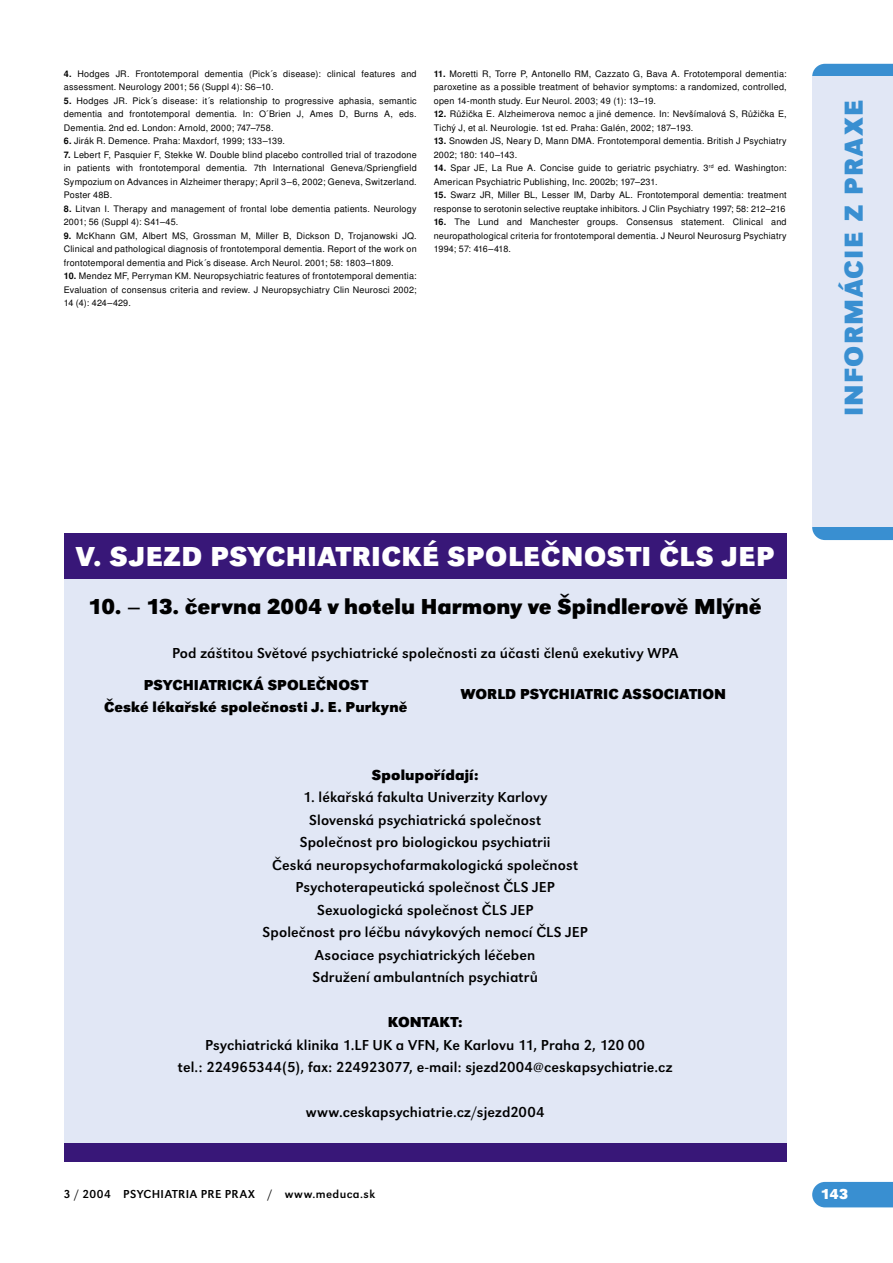
<style>
.page{position:relative;width:893px;height:1263px;background:#fff}
.page>*{position:absolute;margin:0;border:0;box-sizing:border-box;transform-origin:0 0}
.t1{font:700 28.5px "URW Grotesk TEE";letter-spacing:.025em;color:#fff}
.n_boční_pruh{font:700 27px "URW Grotesk TEE";letter-spacing:.045em;color:#398fd1}
.t2{font:700 22.5px "URW Grotesk TEE";color:#000}
.heading_5{font:15px "URW Grotesk TEE";letter-spacing:.01em;color:#000}
.heading_5-2{font:700 15px "URW Grotesk TEE";letter-spacing:.01em;color:#000}
.t3{font:700 15px "URW Grotesk TEE";color:#fff}
.t4{font:12px "URW Grotesk TEE";letter-spacing:.035em;color:#000}
.n_literatura{font:9px/13.5px "Nimbus San LEE";letter-spacing:.02em;color:#000}
.s1{font-weight:700}
</style>
<div class="page">
<svg style="left:812px;top:64px;width:81px;height:476px;background:#4696d3"></svg>
<div style="left:812px;top:1182px;width:81px;height:25px;background:#398fd1"></div>
<div style="left:812px;top:77px;width:81px;height:450px;background:#e1e7f5"></div>
<div style="left:64px;top:561px;width:723px;height:601px;background:#e1e7f5"></div>
<div style="left:64px;top:533px;width:723px;height:45px;background:#381778"></div>
<div style="left:64px;top:1144px;width:723px;height:18px;background:#381778"></div>
<p class="n_literatura" style="left:64px;top:67px;width:354px"><span class="s1">4.</span> Hodges JR. Frontotemporal dementia (Pick´s disease): clinical features and assessment. Neurology 2001; 56 (Suppl 4): S6–10.</p>
<p class="n_literatura" style="left:64px;top:94px;width:354px;text-align:justify"><span class="s1">5.</span> Hodges JR. Pick´s disease: it´s relationship to progressive aphasia, semantic dementia and frontotemporal dementia. In: O´Brien J, Ames D, Burns A, eds.<br>Dementia. 2nd ed. London: Arnold, 2000; 747–758.</p>
<p class="n_literatura" style="left:64px;top:134px;width:223px"><span class="s1">6.</span> Jirák R. Demence. Praha: Maxdorf, 1999; 133–139.</p>
<p class="n_literatura" style="left:64px;top:148px;width:354px;text-align:justify"><span class="s1">7.</span> Lebert F, Pasquier F, Stekke W. Double blind placebo controlled trial of trazodone in patients with frontotemporal dementia. 7th International Geneva/Spriengfield Sympozium on Advances in Alzheimer therapy; April 3–6, 2002; Geneva, Switzerland.<br>Poster 48B.</p>
<p class="n_literatura" style="left:64px;top:202px;width:354px"><span class="s1">8.</span> Litvan I. Therapy and management of frontal lobe dementia patients. Neurology<br>2001; 56 (Suppl 4): S41–45.</p>
<p class="n_literatura" style="left:64px;top:229px;width:354px;text-align:justify"><span class="s1">9.</span> McKhann GM, Albert MS, Grossman M, Miller B, Dickson D, Trojanowski JQ.<br>Clinical and pathological diagnosis of frontotemporal dementia. Report of the work on frontotemporal dementia and Pick´s disease. Arch Neurol. 2001; 58: 1803–1809.</p>
<p class="n_literatura" style="left:64px;top:269px;width:354px;text-align:justify"><span class="s1">10.</span> Mendez MF, Perryman KM. Neuropsychiatric features of frontotemporal dementia:<br>Evaluation of consensus criteria and review. J Neuropsychiatry Clin Neurosci 2002; 14 (4): 424–429.</p>
<p class="n_literatura" style="left:434px;top:67px;width:354px;text-align:justify"><span class="s1">11.</span> Moretti R, Torre P, Antonello RM, Cazzato G, Bava A. Frototemporal dementia: paroxetine as a possible treatment of behavior symptoms: a randomized, controlled, open 14-month study. Eur Neurol. 2003; 49 (1): 13–19.</p>
<p class="n_literatura" style="left:434px;top:107px;width:354px"><span class="s1">12.</span> Růžička E. Alzheimerova nemoc a jiné demence. In: Nevšímalová S, Růžička E,<br>Tichý J, et al. Neurologie. 1st ed. Praha: Galén, 2002; 187–193.</p>
<p class="n_literatura" style="left:434px;top:134px;width:354px"><span class="s1">13.</span> Snowden JS, Neary D, Mann DMA. Frontotemporal dementia. British J Psychiatry<br>2002; 180: 140–143.</p>
<p class="n_literatura" style="left:434px;top:161px;width:354px"><span class="s1">14.</span> Spar JE, La Rue A. Concise guide to geriatric psychiatry. 3<sup>rd</sup> ed. Washington:<br>American Psychiatric Publishing, Inc. 2002b; 197–231.</p>
<p class="n_literatura" style="left:434px;top:188px;width:354px"><span class="s1">15.</span> Swarz JR, Miller BL, Lesser IM, Darby AL. Frontotemporal dementia: treatment response to serotonin selective reuptake inhibitors. J Clin Psychiatry 1997; 58: 212–216</p>
<p class="n_literatura" style="left:434px;top:215px;width:354px;text-align:justify"><span class="s1">16.</span> The Lund and Manchester groups. Consensus statement. Clinical and neuropathological criteria for frontotemporal dementia. J Neurol Neurosurg Psychiatry 1994; 57: 416–418.</p>
<p class="t1" style="left:76px;top:539px;width:700px">V. SJEZD PSYCHIATRICKÉ SPOLEČNOSTI ČLS JEP</p>
<p class="t2" style="left:89px;top:593px;width:675px">10. – 13. června 2004 v hotelu Harmony ve Špindlerově Mlýně</p>
<p class="heading_5" style="left:172px;top:645px;width:508px">Pod záštitou Světové psychiatrické společnosti za účasti členů exekutivy WPA</p>
<p class="heading_5-2" style="left:144px;top:676px;width:226px">PSYCHIATRICKÁ SPOLEČNOST</p>
<p class="heading_5-2" style="left:460px;top:685px;width:267px">WORLD PSYCHIATRIC ASSOCIATION</p>
<p class="heading_5-2" style="left:104px;top:698px;width:305px">České lékařské společnosti J. E. Purkyně</p>
<p class="heading_5-2" style="left:372px;top:766px;width:108px">Spolupořídají:</p>
<p class="heading_5" style="left:303px;top:789px;width:246px">1. lékařská fakulta Univerzity Karlovy</p>
<p class="heading_5" style="left:309px;top:811px;width:233px">Slovenská psychiatrická společnost</p>
<p class="heading_5" style="left:300px;top:834px;width:252px">Společnost pro biologickou psychiatrii</p>
<p class="heading_5" style="left:272px;top:856px;width:308px">Česká neuropsychofarmakologická společnost</p>
<p class="heading_5" style="left:296px;top:879px;width:261px">Psychoterapeutická společnost ČLS JEP</p>
<p class="heading_5" style="left:317px;top:901px;width:218px">Sexuologická společnost ČLS JEP</p>
<p class="heading_5" style="left:263px;top:924px;width:327px">Společnost pro léčbu návykových nemocí ČLS JEP</p>
<p class="heading_5" style="left:315px;top:946px;width:222px">Asociace psychiatrických léčeben</p>
<p class="heading_5" style="left:312px;top:969px;width:227px">Sdružení ambulantních psychiatrů</p>
<p class="heading_5-2" style="left:388px;top:1013px;width:76px">KONTAKT:</p>
<p class="heading_5" style="left:205px;top:1036px;width:441px">Psychiatrická klinika 1.LF UK a VFN, Ke Karlovu 11, Praha 2, 120 00</p>
<p class="heading_5" style="left:178px;top:1059px;width:496px">tel.: 224965344(5), fax: 224923077, e-mail: sjezd2004@ceskapsychiatrie.cz</p>
<p class="heading_5" style="left:306px;top:1104px;width:240px">www.ceskapsychiatrie.cz/sjezd2004</p>
<p class="n_boční_pruh" style="left:838px;top:416px;width:318px;rotate:-90deg">INFORMÁCIE Z PRAXE</p>
<h3 class="t4" style="left:64px;top:1187px;width:313px">3 / 2004 PSYCHIATRIA PRE PRAX / www.meduca.sk</h3>
<h3 class="t3" style="left:821px;top:1185px;width:29px">143</h3>
</div>
